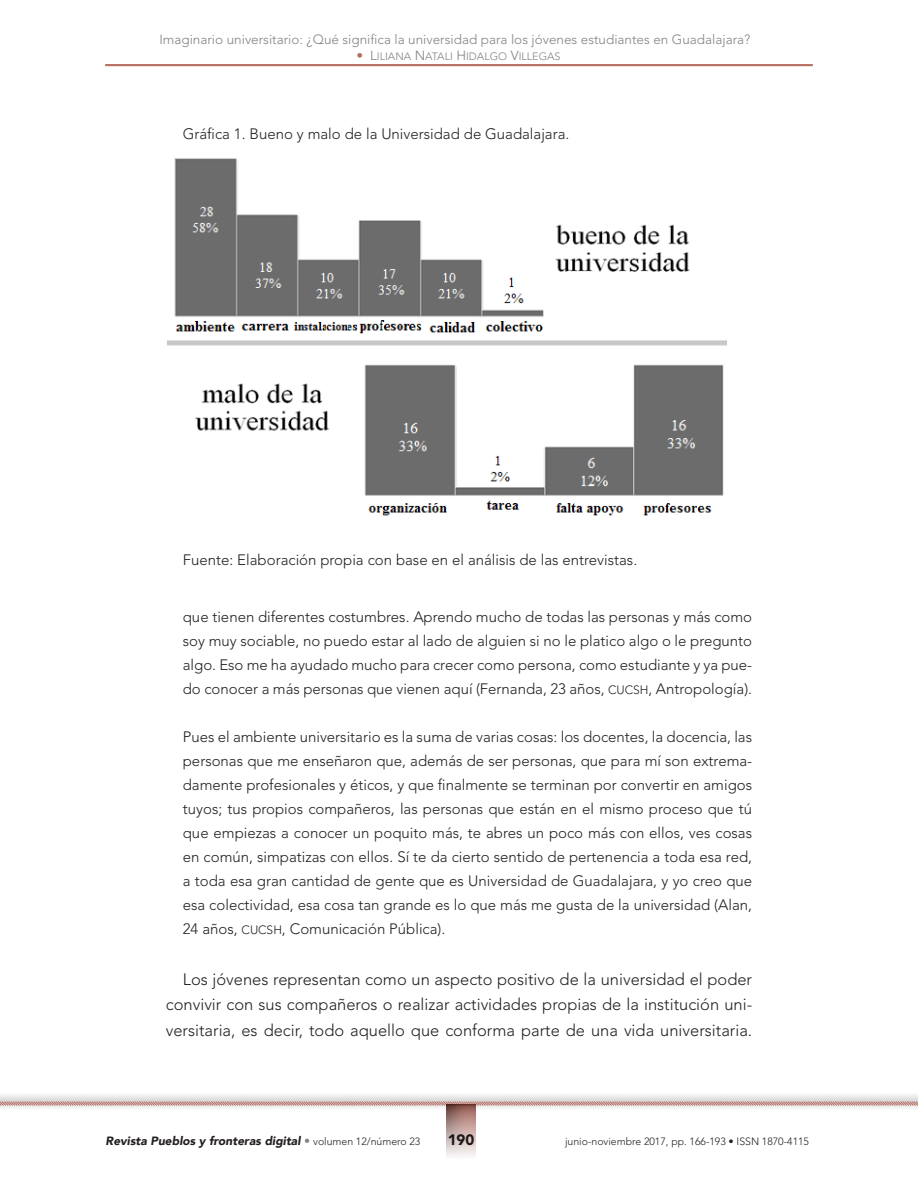
<style>
.page{position:relative;width:918px;height:1188px;background:#fff}
.page>*{position:absolute;margin:0;border:0;box-sizing:border-box;transform-origin:0 0}
.Cuerpo_de_texto_2{font:300 16.5px/25.5px "Avenir LT Std";color:#231f20;text-align:justify}
.cita{font:300 15px/24px "Avenir LT Std";color:#231f20;text-align:justify}
.pie_de_imagen{font:300 15px "Avenir LT Std";color:#231f20}
.t1{font:900 15px "Avenir LT Std";color:#231f20}
.t2{font:300 13.2px "Avenir LT Std";color:#808285}
.t3{font:italic 900 12px "Avenir";color:#231f20}
.t4{font:10.65px "Avenir LT Std Light SC800";color:#808285}
.t5{font:300 10.5px "Avenir LT Std";color:#231f20}
.s1{font-family:"Avenir LT Std";font-weight:300;font-size:13.2px;color:#b76e61}
.s2{font-size:13.2px}
.s3{font-family:"Avenir LT Std Light SC800";font-weight:400;font-size:12px}
.s4{font-family:"Avenir LT Std";font-weight:300;font-style:normal;color:#808285}
.s5{font-family:"Avenir LT Std";font-weight:300;font-style:normal;font-size:10.5px}
</style>
<div class="page">
<div style="left:0;top:1092px;width:918px;height:96px;background:#231f20;opacity:.75"></div>
<svg style="left:0;top:1100px;width:918px;height:88px"></svg>
<hr style="left:105px;top:64px;width:708px;height:2px;background:#b76e61">
<hr style="left:105px;top:68px;width:708px;height:1px;background:#b76e61">
<div style="left:446px;top:1100px;width:36px;height:61px;background:#231f20;opacity:.75"></div>
<img style="left:167px;top:158px;width:560px;height:358px">
<p class="t2" style="left:159px;top:32px;width:592px">Imaginario universitario: ¿Qué significa la universidad para los jóvenes estudiantes en Guadalajara?</p>
<p class="t4" style="left:356px;top:50px;width:206px"><span class="s1">•</span> <span class="s2">L</span>ILIANA <span class="s2">N</span>ATALI <span class="s2">H</span>IDALGO <span class="s2">V</span>ILLEGAS</p>
<p class="pie_de_imagen" style="left:183px;top:125px;width:388px">Gráfica 1. Bueno y malo de la Universidad de Guadalajara.</p>
<p class="pie_de_imagen" style="left:183px;top:551px;width:456px">Fuente: Elaboración propia con base en el análisis de las entrevistas.</p>
<p class="cita" style="left:183px;top:605px;width:571px">que tienen diferentes costumbres. Aprendo mucho de todas las personas y más como soy muy sociable, no puedo estar al lado de alguien si no le platico algo o le pregunto algo. Eso me ha ayudado mucho para crecer como persona, como estudiante y ya pue&shy;do conocer a más personas que vienen aquí (Fernanda, 23 años, <span class="s3">CUCSH</span>, Antropología).</p>
<p class="cita" style="left:183px;top:725px;width:571px">Pues el ambiente universitario es la suma de varias cosas: los docentes, la docencia, las personas que me enseñaron que, además de ser personas, que para mí son extrema&shy;damente profesionales y éticos, y que finalmente se terminan por convertir en amigos tuyos; tus propios compañeros, las personas que están en el mismo proceso que tú que empiezas a conocer un poquito más, te abres un poco más con ellos, ves cosas en común, simpatizas con ellos. Sí te da cierto sentido de pertenencia a toda esa red, a toda esa gran cantidad de gente que es Universidad de Guadalajara, y yo creo que esa colectividad, esa cosa tan grande es lo que más me gusta de la universidad (Alan, 24 años, <span class="s3">CUCSH</span>, Comunicación Pública).</p>
<p class="Cuerpo_de_texto_2" style="left:166px;top:966px;width:588px;text-indent:17px">Los jóvenes representan como un aspecto positivo de la universidad el poder convivir con sus compañeros o realizar actividades propias de la institución uni&shy;versitaria, es decir, todo aquello que conforma parte de una vida universitaria.</p>
<p class="t3" style="left:106px;top:1131px;width:316px">Revista Pueblos y fronteras digital <span class="s4">•</span> <span class="s5">volumen 12/número 23</span></p>
<p class="t1" style="left:448px;top:1131px;width:28px">190</p>
<p class="t5" style="left:565px;top:1136px;width:246px">junio-noviembre 2017, pp. 166-193 • ISSN 1870-4115</p>
</div>
